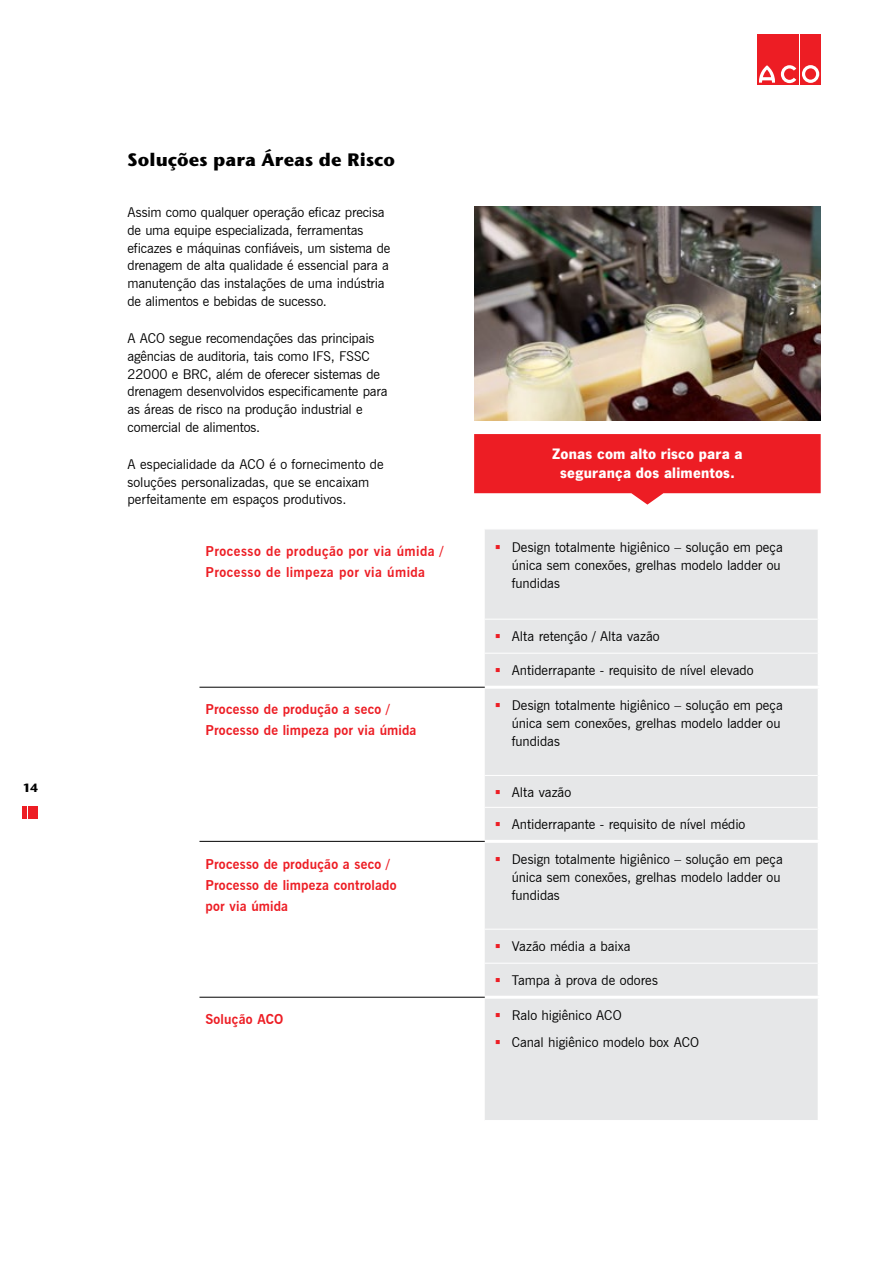
<style>
.page{position:relative;width:893px;height:1263px;background:#fff}
.page>*{position:absolute;margin:0;border:0;box-sizing:border-box;transform-origin:0 0}
.t1{font:700 18px "Stone Sans ITC Pro";color:#000}
.t2{font:700 15.75px/18.8px "News Gothic TOT";letter-spacing:.015em;color:#fff;text-align:center}
.t3{font:13.5px/18px "News Gothic BT";letter-spacing:-.005em;color:#000}
.t4{font:700 13.5px/21px "News Gothic BT";letter-spacing:.02em;color:#ed1d24}
.t5{font:700 12px "Stone Sans ITC Pro";color:#000}
.s1{color:#ed1d24}
</style>
<div class="page">
<img style="left:474px;top:207px;width:347px;height:213px">
<svg style="left:199px;top:686px;width:286px;height:311px"></svg>
<div style="left:485px;top:530px;width:333px;height:590px;background:#e6e7e8"></div>
<hr style="left:485px;top:619px;width:333px;height:1px;background:#fff">
<hr style="left:485px;top:653px;width:333px;height:1px;background:#fff">
<hr style="left:485px;top:775px;width:333px;height:1px;background:#fff">
<hr style="left:485px;top:807px;width:333px;height:1px;background:#fff">
<hr style="left:485px;top:929px;width:333px;height:1px;background:#fff">
<hr style="left:485px;top:963px;width:333px;height:1px;background:#fff">
<hr style="left:485px;top:996px;width:336px;height:3px;background:#fff">
<hr style="left:485px;top:840px;width:336px;height:3px;background:#fff">
<hr style="left:485px;top:686px;width:336px;height:3px;background:#fff">
<hr style="left:199px;top:687px;width:286px;height:1px;background:#000">
<hr style="left:199px;top:841px;width:286px;height:1px;background:#000">
<hr style="left:199px;top:997px;width:286px;height:1px;background:#000">
<div style="left:757px;top:34px;width:20px;height:51px;background:#ed1d24"></div>
<div style="left:779px;top:34px;width:20px;height:51px;background:#ed1d24"></div>
<div style="left:800px;top:34px;width:21px;height:51px;background:#ed1d24"></div>
<svg style="left:802px;top:65px;width:17px;height:18px"></svg>
<svg style="left:759px;top:65px;width:37px;height:18px"></svg>
<svg style="left:474px;top:434px;width:347px;height:71px;background:#ef4147"></svg>
<hr style="left:23px;top:806px;width:4px;height:13px;background:#ed1d24">
<div style="left:28px;top:806px;width:5px;height:13px;background:#ed1d24"></div>
<hr style="left:34px;top:806px;width:4px;height:13px;background:#ed1d24">
<p class="t5" style="left:23px;top:780px;width:17px">14</p>
<h1 class="t1" style="left:128px;top:148px;width:269px">Soluções para áreas de Risco</h1>
<p class="t3" style="left:128px;top:203px;width:264px">Assim como qualquer operação eficaz precisa de uma equipe especializada, ferramentas eficazes e máquinas confiáveis, um sistema de drenagem de alta qualidade é essencial para a manutenção das instalações de uma indústria de alimentos e bebidas de sucesso.</p>
<p class="t3" style="left:128px;top:329px;width:262px">A ACO segue recomendações das principais agências de auditoria, tais como IFS, FSSC 22000 e BRC, além de oferecer sistemas de drenagem desenvolvidos especificamente para as áreas de risco na produção industrial e comercial de alimentos.</p>
<p class="t3" style="left:128px;top:455px;width:258px">A especialidade da ACO é o fornecimento de soluções personalizadas, que se encaixam perfeitamente em espaços produtivos.</p>
<p class="t2" style="left:552px;top:445px;width:192px">Zonas com alto risco para a segurança dos alimentos.</p>
<p class="t4" style="left:205px;top:541px;width:240px">Processo de produção por via úmida /<br>Processo de limpeza por via úmida</p>
<p class="t3" style="left:512px;top:538px;width:273px;text-indent:-17px"><span class="s1">▪</span> Design totalmente higiênico – solução em peça única sem conexões, grelhas modelo ladder ou fundidas</p>
<p class="t3" style="left:495px;top:627px;width:166px"><span class="s1">▪</span> Alta retenção / Alta vazão</p>
<p class="t3" style="left:495px;top:661px;width:260px"><span class="s1">▪</span> Antiderrapante - requisito de nível elevado</p>
<p class="t4" style="left:205px;top:699px;width:213px">Processo de produção a seco /<br>Processo de limpeza por via úmida</p>
<p class="t3" style="left:512px;top:696px;width:273px;text-indent:-17px"><span class="s1">▪</span> Design totalmente higiênico – solução em peça única sem conexões, grelhas modelo ladder ou fundidas</p>
<p class="t3" style="left:495px;top:783px;width:78px"><span class="s1">▪</span> Alta vazão</p>
<p class="t3" style="left:495px;top:815px;width:252px"><span class="s1">▪</span> Antiderrapante - requisito de nível médio</p>
<p class="t4" style="left:205px;top:853px;width:193px">Processo de produção a seco /<br>Processo de limpeza controlado por via úmida</p>
<p class="t3" style="left:512px;top:850px;width:273px;text-indent:-17px"><span class="s1">▪</span> Design totalmente higiênico – solução em peça única sem conexões, grelhas modelo ladder ou fundidas</p>
<p class="t3" style="left:495px;top:937px;width:137px"><span class="s1">▪</span> Vazão média a baixa</p>
<p class="t3" style="left:495px;top:971px;width:165px"><span class="s1">▪</span> Tampa à prova de odores</p>
<p class="t4" style="left:205px;top:1009px;width:80px">Solução ACO</p>
<p class="t3" style="left:495px;top:1006px;width:128px"><span class="s1">▪</span> Ralo higiênico ACO</p>
<p class="t3" style="left:495px;top:1033px;width:206px"><span class="s1">▪</span> Canal higiênico modelo box ACO</p>
</div>
